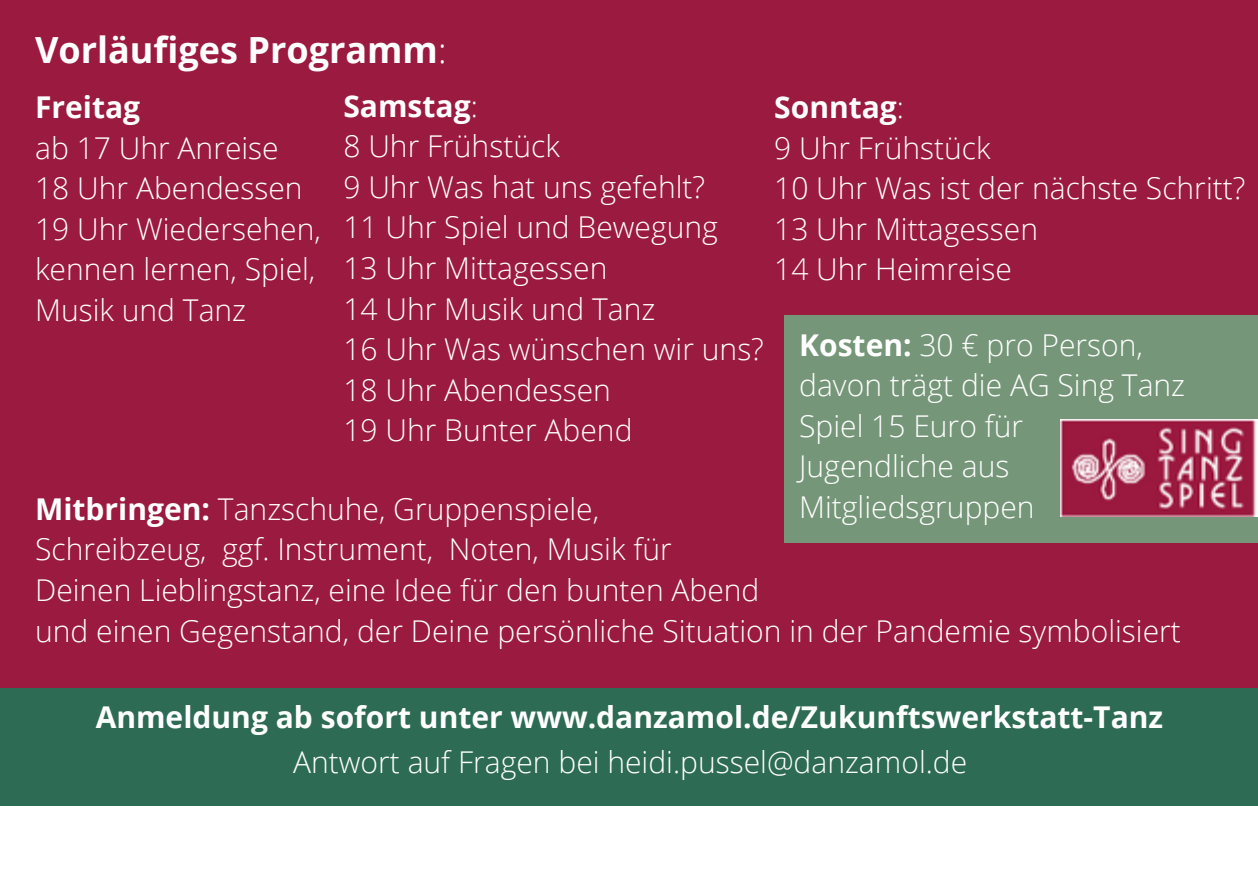
<style>
.page{position:relative;width:1258px;height:894px;background:#fff}
.page>*{position:absolute;margin:0;border:0;box-sizing:border-box;transform-origin:0 0}
.t1{font:700 36px "Open Sans";color:#fff}
.t2{font:300 30px/40.5px "Open Sans";color:#fff}
.t3{font:700 30px "Open Sans";color:#fff}
.s1{font-weight:300}
.s2{font-weight:700}
</style>
<div class="page">
<div style="left:0;top:0;width:1258px;height:795px;background:#9b1a3f"></div>
<div style="left:784px;top:315px;width:474px;height:228px;background:#759678"></div>
<img style="left:1061px;top:419px;width:197px;height:97px">
<div style="left:0;top:687px;width:1258px;height:118px;background:#2d6b55"></div>
<p class="t1" style="left:35px;top:25px;width:413px">Vorläufiges Programm<span class="s1">:</span></p>
<p class="t3" style="left:343px;top:85px;width:136px">Samstag<span class="s1">:</span></p>
<p class="t2" style="left:343px;top:125px;width:218px">8 Uhr Frühstück</p>
<p class="t2" style="left:343px;top:166px;width:363px">9 Uhr Was hat uns gefehlt?</p>
<p class="t2" style="left:343px;top:206px;width:376px">11 Uhr Spiel und Bewegung</p>
<p class="t2" style="left:343px;top:247px;width:265px">13 Uhr Mittagessen</p>
<p class="t2" style="left:343px;top:287px;width:313px">14 Uhr Musik und Tanz</p>
<p class="t2" style="left:343px;top:328px;width:422px">16 Uhr Was wünschen wir uns?</p>
<p class="t2" style="left:343px;top:369px;width:269px">18 Uhr Abendessen</p>
<p class="t2" style="left:343px;top:409px;width:291px">19 Uhr Bunter Abend</p>
<p class="t3" style="left:35px;top:86px;width:107px">Freitag</p>
<p class="t2" style="left:35px;top:127px;width:245px">ab 17 Uhr Anreise</p>
<p class="t2" style="left:35px;top:167px;width:269px">18 Uhr Abendessen</p>
<p class="t2" style="left:35px;top:208px;width:287px">19 Uhr Wiedersehen, kennen lernen, Spiel,<br>Musik und Tanz</p>
<p class="t3" style="left:774px;top:86px;width:131px">Sonntag<span class="s1">:</span></p>
<p class="t2" style="left:774px;top:127px;width:218px">9 Uhr Frühstück</p>
<p class="t2" style="left:774px;top:167px;width:473px">10 Uhr Was ist der nächste Schritt?</p>
<p class="t2" style="left:774px;top:208px;width:265px">13 Uhr Mittagessen</p>
<p class="t2" style="left:774px;top:248px;width:239px">14 Uhr Heimreise</p>
<p class="t2" style="left:799px;top:323px;width:345px"><span class="s2">Kosten:</span> 30 € pro Person,</p>
<p class="t2" style="left:799px;top:364px;width:387px">davon trägt die AG Sing Tanz<br>Spiel 15 Euro für</p>
<p class="t2" style="left:799px;top:445px;width:237px">Jugendliche aus<br>Mitgliedsgruppen</p>
<p class="t2" style="left:35px;top:487px;width:565px"><span class="s2">Mitbringen:</span> Tanzschuhe, Gruppenspiele,</p>
<p class="t2" style="left:35px;top:528px;width:638px">Schreibzeug, ggf. Instrument, Noten, Musik für</p>
<p class="t2" style="left:35px;top:569px;width:726px">Deinen Lieblingstanz, eine Idee für den bunten Abend</p>
<p class="t2" style="left:35px;top:609px;width:1147px">und einen Gegenstand, der Deine persönliche Situation in der Pandemie symbolisiert</p>
<p class="t3" style="left:96px;top:695px;width:1069px">Anmeldung ab sofort unter www.danzamol.de/Zukunftswerkstatt-Tanz</p>
<p class="t2" style="left:293px;top:740px;width:676px">Antwort auf Fragen bei heidi.pussel@danzamol.de</p>
</div>
